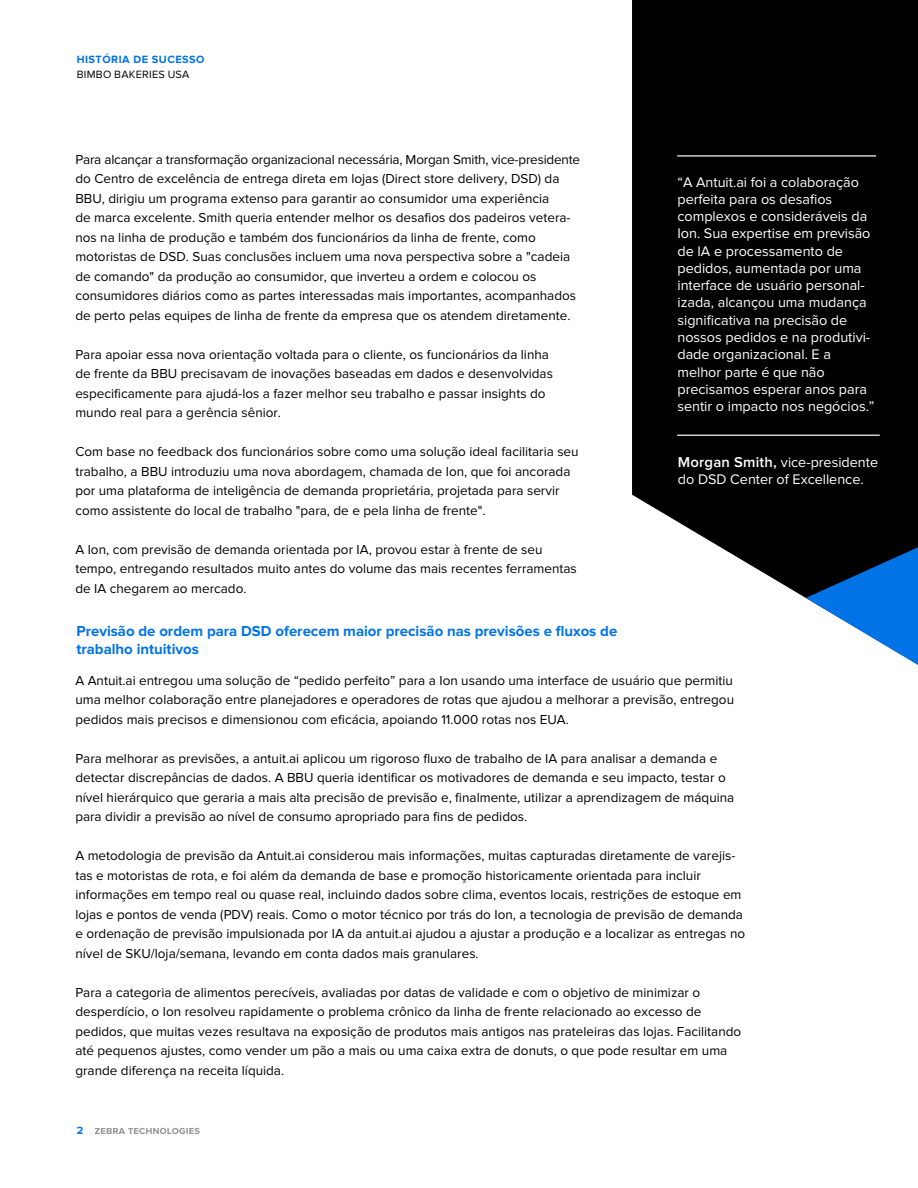
<style>
.page{position:relative;width:918px;height:1188px;background:#fff}
.page>*{position:absolute;margin:0;border:0;box-sizing:border-box;transform-origin:0 0}
.t1{font:700 15px/18px "Proxima Nova";color:#0073e6}
.t2{font:14.4px/17.2px "Proxima Nova";color:#fff}
.t3{font:13.5px/19.5px "Proxima Nova";color:#000}
.t4{font:700 10.95px "Proxima Nova";letter-spacing:.04em;color:#0073e6}
.t5{font:10.95px "Proxima Nova";letter-spacing:.025em;color:#000}
.s1{font-weight:600;font-size:14.85px}
</style>
<div class="page">
<svg style="left:95px;top:1128px;width:105px;height:6px"></svg>
<div style="left:632px;top:0;width:286px;height:598px;background:#000"></div>
<hr style="left:677px;top:435px;width:203px;height:1px;background:#cdcccb">
<hr style="left:677px;top:155px;width:199px;height:2px;background:#cdcccb">
<svg style="left:806px;top:547px;width:112px;height:118px"></svg>
<p class="t4" style="left:77px;top:53px;width:130px">HISTÓRIA DE SUCESSO</p>
<p class="t5" style="left:77px;top:68px;width:114px">BIMBO BAKERIES USA</p>
<p class="t3" style="left:75px;top:150px;width:506px">Para alcançar a transformação organizacional necessária, Morgan Smith, vice-presidente do Centro de excelência de entrega direta em lojas (Direct store delivery, DSD) da BBU, dirigiu um programa extenso para garantir ao consumidor uma experiência<br>de marca excelente. Smith queria entender melhor os desafios dos padeiros vetera&shy;nos na linha de produção e também dos funcionários da linha de frente, como motoristas de DSD. Suas conclusões incluem uma nova perspectiva sobre a "cadeia de comando" da produção ao consumidor, que inverteu a ordem e colocou os consumidores diários como as partes interessadas mais importantes, acompanhados de perto pelas equipes de linha de frente da empresa que os atendem diretamente.</p>
<p class="t3" style="left:75px;top:345px;width:479px">Para apoiar essa nova orientação voltada para o cliente, os funcionários da linha de frente da BBU precisavam de inovações baseadas em dados e desenvolvidas especificamente para ajudá-los a fazer melhor seu trabalho e passar insights do mundo real para a gerência sênior.</p>
<p class="t3" style="left:75px;top:442px;width:505px">Com base no feedback dos funcionários sobre como uma solução ideal facilitaria seu trabalho, a BBU introduziu uma nova abordagem, chamada de Ion, que foi ancorada por uma plataforma de inteligência de demanda proprietária, projetada para servir como assistente do local de trabalho "para, de e pela linha de frente".</p>
<p class="t3" style="left:75px;top:540px;width:503px">A Ion, com previsão de demanda orientada por IA, provou estar à frente de seu tempo, entregando resultados muito antes do volume das mais recentes ferramentas de IA chegarem ao mercado.</p>
<p class="t1" style="left:76px;top:622px;width:543px">Previsão de ordem para DSD oferecem maior precisão nas previsões e fluxos de trabalho intuitivos</p>
<p class="t2" style="left:677px;top:173px;width:199px">“A Antuit.ai foi a colaboração perfeita para os desafios complexos e consideráveis da<br>Ion. Sua expertise em previsão de IA e processamento de pedidos, aumentada por uma interface de usuário personal&shy;izada, alcançou uma mudança significativa na precisão de nossos pedidos e na produtivi&shy;dade organizacional. E a melhor parte é que não precisamos esperar anos para sentir o impacto nos negócios.”</p>
<p class="t2" style="left:678px;top:454px;width:202px"><span class="s1">Morgan Smith,</span> vice-presidente do DSD Center of Excellence.</p>
<p class="t3" style="left:75px;top:671px;width:660px;text-align:justify">A Antuit.ai entregou uma solução de “pedido perfeito” para a Ion usando uma interface de usuário que permitiu uma melhor colaboração entre planejadores e operadores de rotas que ajudou a melhorar a previsão, entregou pedidos mais precisos e dimensionou com eficácia, apoiando 11.000 rotas nos EUA.</p>
<p class="t3" style="left:75px;top:749px;width:661px">Para melhorar as previsões, a antuit.ai aplicou um rigoroso fluxo de trabalho de IA para analisar a demanda e detectar discrepâncias de dados. A BBU queria identificar os motivadores de demanda e seu impacto, testar o nível hierárquico que geraria a mais alta precisão de previsão e, finalmente, utilizar a aprendizagem de máquina para dividir a previsão ao nível de consumo apropriado para fins de pedidos.</p>
<p class="t3" style="left:75px;top:846px;width:671px">A metodologia de previsão da Antuit.ai considerou mais informações, muitas capturadas diretamente de varejis&shy;tas e motoristas de rota, e foi além da demanda de base e promoção historicamente orientada para incluir informações em tempo real ou quase real, incluindo dados sobre clima, eventos locais, restrições de estoque em lojas e pontos de venda (PDV) reais. Como o motor técnico por trás do Ion, a tecnologia de previsão de demanda e ordenação de previsão impulsionada por IA da antuit.ai ajudou a ajustar a produção e a localizar as entregas no nível de SKU/loja/semana, levando em conta dados mais granulares.</p>
<p class="t3" style="left:75px;top:983px;width:667px">Para a categoria de alimentos perecíveis, avaliadas por datas de validade e com o objetivo de minimizar o desperdício, o Ion resolveu rapidamente o problema crônico da linha de frente relacionado ao excesso de pedidos, que muitas vezes resultava na exposição de produtos mais antigos nas prateleiras das lojas. Facilitando até pequenos ajustes, como vender um pão a mais ou uma caixa extra de donuts, o que pode resultar em uma grande diferença na receita líquida.</p>
<p class="t4" style="left:77px;top:1124px;width:8px">2</p>
</div>
